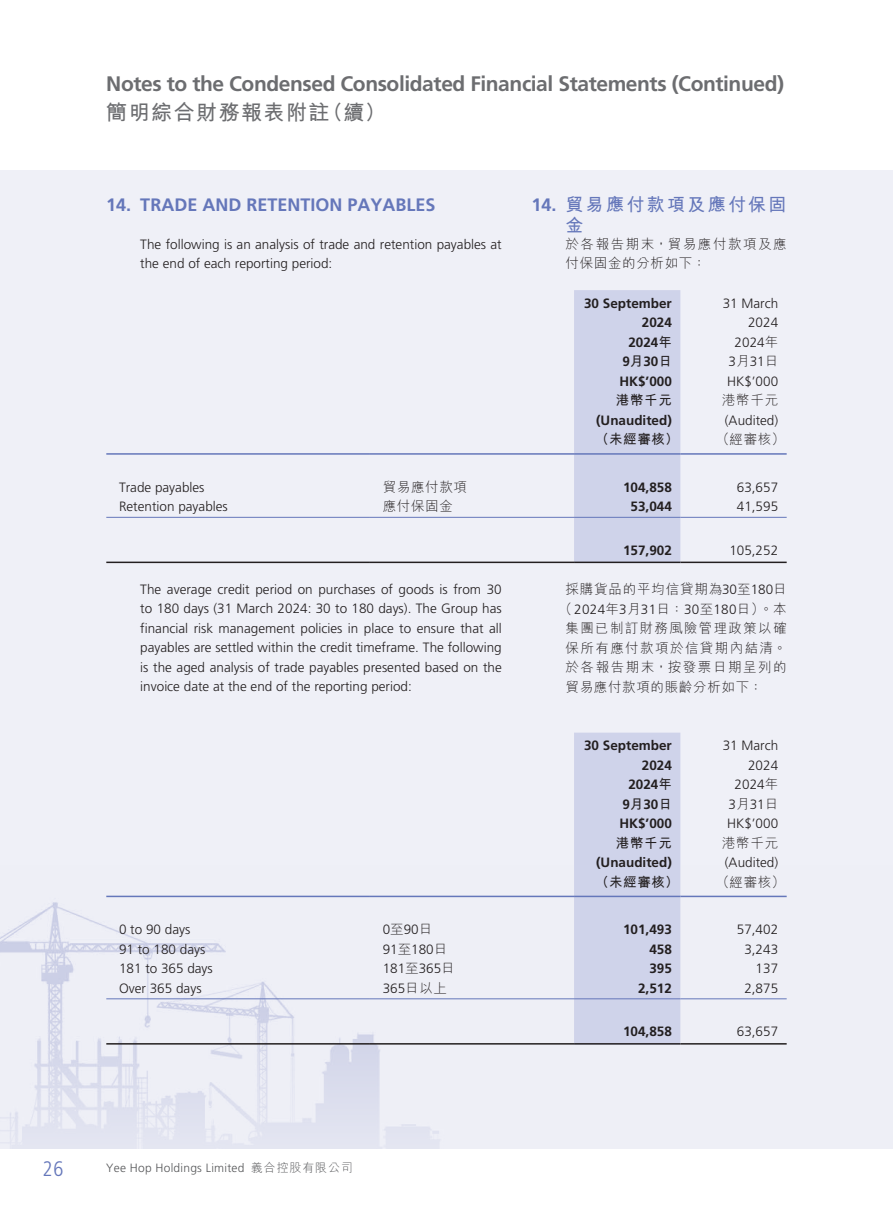
<style>
.page{position:relative;width:893px;height:1212px;background:#fff}
.page>*{position:absolute;margin:0;border:0;box-sizing:border-box;transform-origin:0 0}
.t1{font:700 21px "Frutiger LT Std";letter-spacing:-.02em;color:#6c6d70}
.t2{font:700 21px "M Hei HK";letter-spacing:.07em;color:#6c6d70}
.t3{font:300 condensed 21px "Frutiger LT Std";color:#6577ba}
.t4{font:700 18px "Frutiger LT Std";color:#6577ba}
.t5{font:700 18px/21px "M Hei HK";letter-spacing:.13em;color:#6577ba}
.t6{font:300 13.5px/19.5px "Frutiger LT Std";color:#231f20;text-align:right}
.t7{font:700 13.5px/19.5px "Frutiger LT Std";color:#231f20;text-align:right}
.t8{font:300 13.5px/19.5px "M Hei HK";letter-spacing:.06em;color:#231f20;text-align:justify}
.t9{font:300 13.5px/19.5px "M Hei HK";letter-spacing:.115em;color:#231f20}
.t10{font:300 13.5px "Frutiger LT Std";letter-spacing:.02em;color:#231f20}
.t11{font:700 13.5px "M Hei HK";letter-spacing:.05em;color:#231f20}
.t12{font:300 12px "Frutiger LT Std";letter-spacing:.02em;color:#57585a}
.s1{font-family:"Frutiger LT Std"}
.s2{font-family:"M Hei HK"}
</style>
<div class="page">
<div style="left:0;top:170px;width:893px;height:978px;background:#eff0f7"></div>
<img style="left:0;top:865px;width:787px;height:283px">
<div style="left:574px;top:290px;width:106px;height:272px;background:#cfd3ea"></div>
<hr style="left:106px;top:453px;width:264px;height:2px;background:#6577ba">
<hr style="left:370px;top:453px;width:204px;height:2px;background:#6577ba">
<hr style="left:574px;top:453px;width:106px;height:2px;background:#6577ba">
<hr style="left:680px;top:453px;width:107px;height:2px;background:#6577ba">
<hr style="left:106px;top:517px;width:264px;height:1px;background:#6577ba">
<hr style="left:370px;top:517px;width:204px;height:1px;background:#6577ba">
<hr style="left:574px;top:517px;width:106px;height:1px;background:#6577ba">
<hr style="left:680px;top:517px;width:107px;height:1px;background:#6577ba">
<hr style="left:106px;top:562px;width:264px;height:1px;background:#231f20">
<hr style="left:370px;top:562px;width:204px;height:1px;background:#231f20">
<hr style="left:574px;top:562px;width:106px;height:1px;background:#231f20">
<hr style="left:680px;top:562px;width:107px;height:1px;background:#231f20">
<div style="left:574px;top:733px;width:106px;height:310px;background:#cfd3ea"></div>
<hr style="left:106px;top:896px;width:264px;height:1px;background:#6577ba">
<hr style="left:370px;top:896px;width:204px;height:1px;background:#6577ba">
<hr style="left:574px;top:896px;width:106px;height:1px;background:#6577ba">
<hr style="left:680px;top:896px;width:107px;height:1px;background:#6577ba">
<hr style="left:106px;top:998px;width:264px;height:1px;background:#6577ba">
<hr style="left:370px;top:998px;width:204px;height:1px;background:#6577ba">
<hr style="left:574px;top:998px;width:106px;height:1px;background:#6577ba">
<hr style="left:680px;top:998px;width:107px;height:1px;background:#6577ba">
<hr style="left:106px;top:1043px;width:264px;height:1px;background:#231f20">
<hr style="left:370px;top:1043px;width:204px;height:1px;background:#231f20">
<hr style="left:574px;top:1043px;width:106px;height:1px;background:#231f20">
<hr style="left:680px;top:1043px;width:107px;height:1px;background:#231f20">
<h1 class="t1" style="left:106px;top:71px;width:679px">Notes to the Condensed Consolidated Financial Statements (Continued)</h1>
<h1 class="t2" style="left:106px;top:97px;width:281px">簡明綜合財務報表附註（續）</h1>
<h2 class="t4" style="left:106px;top:194px;width:331px">14. TRADE AND RETENTION PAYABLES</h2>
<p class="t6" style="left:140px;top:235px;width:363px;text-align:left">The following is an analysis of trade and retention payables at the end of each reporting period:</p>
<h2 class="t5" style="left:566px;top:192px;width:223px;text-indent:-34px"><span class="s1">14.</span> 貿易應付款項及應付保固金</h2>
<p class="t9" style="left:566px;top:234px;width:223px">於各報告期末，貿易應付款項及應付保固金的分析如下：</p>
<p class="t7" style="left:584px;top:294px;width:89px">30 September<br>2024</p>
<p class="t6" style="left:723px;top:294px;width:57px">31 March<br>2024</p>
<p class="t7" style="left:622px;top:332px;width:51px;text-align:center">2024<span class="s2">年<br></span>9<span class="s2">月</span>30<span class="s2">日</span></p>
<p class="t6" style="left:729px;top:333px;width:51px;text-align:center">2024<span class="s2">年<br></span>3<span class="s2">月</span>31<span class="s2">日</span></p>
<p class="t7" style="left:619px;top:371px;width:54px">HK$’000</p>
<p class="t6" style="left:727px;top:372px;width:53px">HK$’000</p>
<p class="t11" style="left:616px;top:391px;width:58px">港幣千元</p>
<p class="t8" style="left:722px;top:390px;width:58px">港幣千元</p>
<p class="t7" style="left:596px;top:410px;width:77px">(Unaudited)</p>
<p class="t6" style="left:725px;top:411px;width:55px">(Audited)</p>
<p class="t11" style="left:596px;top:430px;width:85px">（未經審核）</p>
<p class="t8" style="left:716px;top:429px;width:70px">（經審核）</p>
<p class="t6" style="left:119px;top:478px;width:87px">Trade payables</p>
<p class="t8" style="left:383px;top:477px;width:86px">貿易應付款項</p>
<p class="t7" style="left:623px;top:478px;width:50px">104,858</p>
<p class="t6" style="left:737px;top:478px;width:43px">63,657</p>
<p class="t6" style="left:119px;top:497px;width:110px">Retention payables</p>
<p class="t8" style="left:383px;top:496px;width:72px">應付保固金</p>
<p class="t7" style="left:631px;top:497px;width:43px">53,044</p>
<p class="t6" style="left:737px;top:497px;width:43px">41,595</p>
<p class="t7" style="left:623px;top:541px;width:50px">157,902</p>
<p class="t6" style="left:729px;top:541px;width:50px">105,252</p>
<p class="t6" style="left:140px;top:580px;width:363px;text-align:justify">The average credit period on purchases of goods is from 30 to 180 days (31 March 2024: 30 to 180 days). The Group has financial risk management policies in place to ensure that all payables are settled within the credit timeframe. The following is the aged analysis of trade payables presented based on the invoice date at the end of the reporting period:</p>
<p class="t8" style="left:566px;top:579px;width:223px">採購貨品的平均信貸期為<span class="s1">30</span>至<span class="s1">180</span>日</p>
<p class="t10" style="left:559px;top:601px;width:229px"><span class="s2">（</span>2024<span class="s2">年</span>3<span class="s2">月</span>31<span class="s2">日：</span>30<span class="s2">至</span>180<span class="s2">日）。本</span></p>
<p class="t8" style="left:566px;top:618px;width:223px">集團已制訂財務風險管理政策以確保所有應付款項於信貸期內結清。於各報告期末，按發票日期呈列的貿易應付款項的賬齡分析如下：</p>
<p class="t7" style="left:584px;top:736px;width:89px">30 September<br>2024</p>
<p class="t6" style="left:723px;top:736px;width:57px">31 March<br>2024</p>
<p class="t7" style="left:622px;top:775px;width:51px;text-align:center">2024<span class="s2">年<br></span>9<span class="s2">月</span>30<span class="s2">日</span></p>
<p class="t6" style="left:729px;top:775px;width:51px;text-align:center">2024<span class="s2">年<br></span>3<span class="s2">月</span>31<span class="s2">日</span></p>
<p class="t7" style="left:619px;top:814px;width:54px">HK$’000</p>
<p class="t6" style="left:727px;top:814px;width:53px">HK$’000</p>
<p class="t11" style="left:616px;top:833px;width:58px">港幣千元</p>
<p class="t8" style="left:722px;top:833px;width:58px">港幣千元</p>
<p class="t7" style="left:596px;top:853px;width:77px">(Unaudited)</p>
<p class="t6" style="left:725px;top:853px;width:55px">(Audited)</p>
<p class="t11" style="left:596px;top:872px;width:85px">（未經審核）</p>
<p class="t8" style="left:716px;top:872px;width:70px">（經審核）</p>
<p class="t6" style="left:119px;top:920px;width:73px">0 to 90 days</p>
<p class="t6" style="left:383px;top:920px;width:51px">0<span class="s2">至</span>90<span class="s2">日</span></p>
<p class="t7" style="left:623px;top:920px;width:50px">101,493</p>
<p class="t6" style="left:737px;top:920px;width:43px">57,402</p>
<p class="t6" style="left:119px;top:940px;width:88px">91 to 180 days</p>
<p class="t6" style="left:383px;top:940px;width:66px">91<span class="s2">至</span>180<span class="s2">日</span></p>
<p class="t7" style="left:649px;top:939px;width:24px">458</p>
<p class="t6" style="left:744px;top:940px;width:35px">3,243</p>
<p class="t6" style="left:119px;top:959px;width:95px">181 to 365 days</p>
<p class="t6" style="left:383px;top:959px;width:74px">181<span class="s2">至</span>365<span class="s2">日</span></p>
<p class="t7" style="left:649px;top:959px;width:24px">395</p>
<p class="t6" style="left:756px;top:959px;width:24px">137</p>
<p class="t6" style="left:119px;top:979px;width:84px">Over 365 days</p>
<p class="t6" style="left:383px;top:979px;width:66px">365<span class="s2">日以上</span></p>
<p class="t7" style="left:638px;top:978px;width:35px">2,512</p>
<p class="t6" style="left:744px;top:979px;width:35px">2,875</p>
<p class="t7" style="left:623px;top:1022px;width:50px">104,858</p>
<p class="t6" style="left:737px;top:1022px;width:43px">63,657</p>
<h1 class="t3" style="left:43px;top:1157px;width:23px">26</h1>
<p class="t12" style="left:106px;top:1161px;width:248px">Yee Hop Holdings Limited <span class="s2">義合控股有限公司</span></p>
</div>
